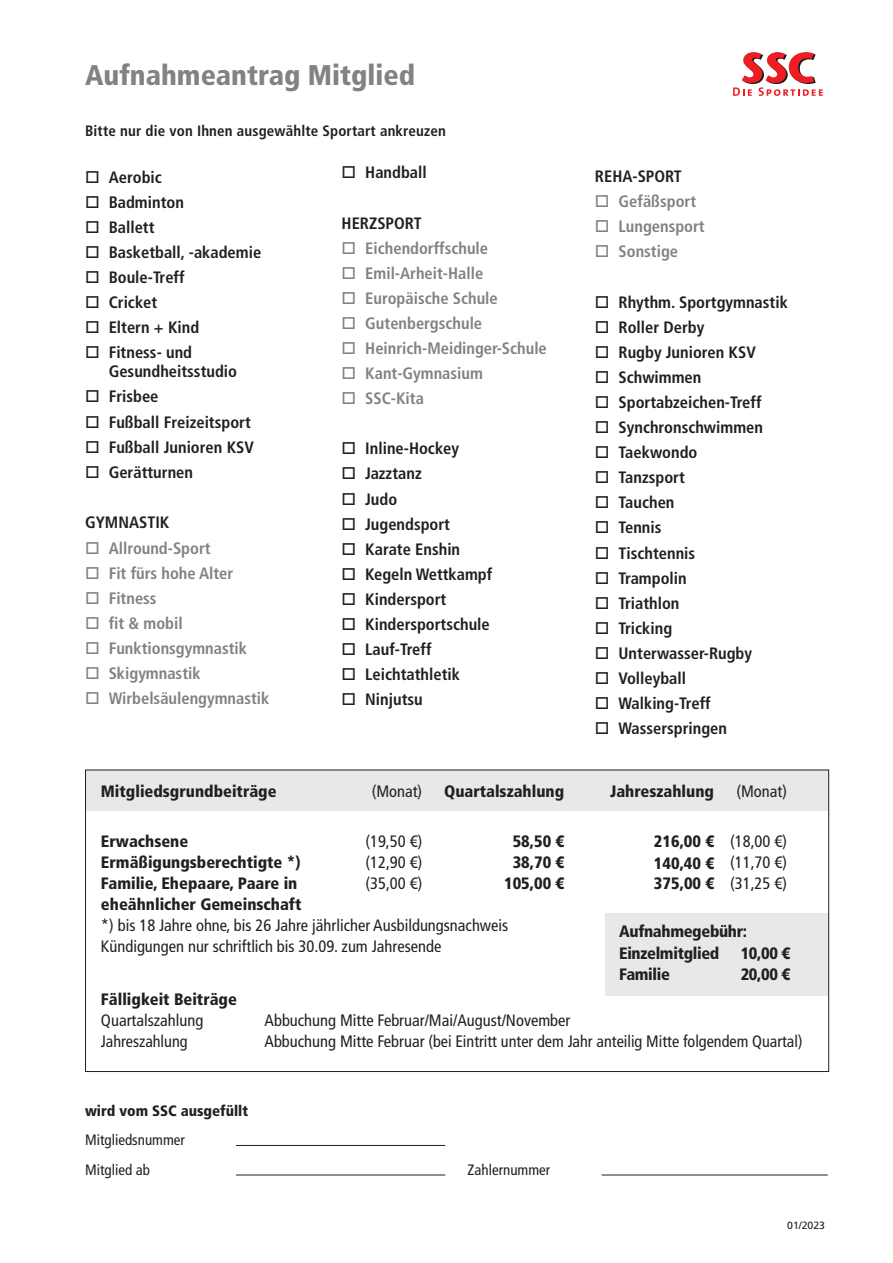
<style>
.page{position:relative;width:893px;height:1263px;background:#fff}
.page>*{position:absolute;margin:0;border:0;box-sizing:border-box;transform-origin:0 0}
.t1{font:900 condensed 28.5px "Frutiger LT";color:#808285}
.t2{font:700 condensed 16.5px/18.9px "Frutiger LT";color:#231f20}
.t3{font:condensed 16.5px/21px "Frutiger LT";color:#231f20}
.t4{font:700 condensed 16.5px "Frutiger LT";color:#808285}
.t5{font:900 condensed 16.5px "Frutiger LT";color:#231f20}
.t6{font:900 condensed 16.5px/21.8px "Frutiger LT";letter-spacing:-.02em;color:#231f20}
.t7{font:700 condensed 15px "Frutiger LT";letter-spacing:.01em;color:#231f20}
.t8{font:condensed 15px/29.5px "Frutiger LT";color:#231f20}
.t9{font:900 condensed 15px "Frutiger LT";color:#231f20}
.t10{font:10.5px "Frutiger LT";color:#231f20}
.s1{font-family:"Frutiger LT47 Light Cn";font-stretch:normal}
.s2{font-weight:900}
</style>
<div class="page">
<div style="left:85px;top:770px;width:743px;height:40px;background:#e6e9e8"></div>
<div style="left:605px;top:913px;width:223px;height:82px;background:#e6e9e8"></div>
<hr style="left:236px;top:1145px;width:209px;height:1px;background:#231f20">
<hr style="left:236px;top:1174px;width:209px;height:1px;background:#231f20">
<hr style="left:602px;top:1174px;width:226px;height:1px;background:#231f20">
<svg style="left:733px;top:52px;width:90px;height:44px"></svg>
<h1 class="t1" style="left:85px;top:58px;width:331px">Aufnahmeantrag Mitglied</h1>
<p class="t7" style="left:85px;top:122px;width:362px">Bitte nur die von Ihnen ausgewählte Sportart ankreuzen</p>
<p class="t2" style="left:85px;top:168px;width:78px">□ Aerobic</p>
<p class="t2" style="left:85px;top:193px;width:100px">□ <span class="s1">B</span>adminton</p>
<p class="t2" style="left:85px;top:218px;width:71px">□ Ballett</p>
<p class="t2" style="left:85px;top:243px;width:178px">□ Basketball, -akademie</p>
<p class="t2" style="left:85px;top:268px;width:101px">□ Boule-Treff</p>
<p class="t2" style="left:85px;top:293px;width:74px">□ Cricket</p>
<p class="t2" style="left:85px;top:318px;width:116px">□ Eltern + Kind</p>
<p class="t2" style="left:109px;top:343px;width:130px;text-indent:-24px">□ Fitness- und<br>Gesundheitsstudio</p>
<p class="t2" style="left:85px;top:387px;width:75px">□ Frisbee</p>
<p class="t2" style="left:85px;top:412px;width:167px">□ Fußball Freizeitsport</p>
<p class="t2" style="left:85px;top:437px;width:170px">□ Fußball Junioren KSV</p>
<p class="t2" style="left:85px;top:462px;width:110px">□ Gerätturnen</p>
<p class="t2" style="left:85px;top:513px;width:86px">GYMNASTIK</p>
<p class="t4" style="left:85px;top:538px;width:127px">□ Allround-Sport</p>
<p class="t4" style="left:85px;top:563px;width:150px">□ Fit fürs hohe Alter</p>
<p class="t4" style="left:85px;top:588px;width:73px">□ Fitness</p>
<p class="t4" style="left:85px;top:613px;width:99px">□ fit &amp; mobil</p>
<p class="t4" style="left:85px;top:638px;width:164px">□ Funktionsgymnastik</p>
<p class="t4" style="left:85px;top:663px;width:117px">□ Skigymnastik</p>
<p class="t4" style="left:85px;top:688px;width:186px">□ Wirbelsäulengymnastik</p>
<p class="t2" style="left:342px;top:163px;width:87px">□ Handball</p>
<p class="t2" style="left:342px;top:213px;width:81px">HERZSPORT</p>
<p class="t4" style="left:342px;top:238px;width:148px">□ Eichendorffschule</p>
<p class="t4" style="left:342px;top:263px;width:143px">□ Emil-Arheit-Halle</p>
<p class="t4" style="left:342px;top:288px;width:158px">□ Europäische Schule</p>
<p class="t4" style="left:342px;top:313px;width:142px">□ Gutenbergschule</p>
<p class="t4" style="left:342px;top:338px;width:207px">□ Heinrich-Meidinger-Schule</p>
<p class="t4" style="left:342px;top:364px;width:143px">□ Kant-Gymnasium</p>
<p class="t4" style="left:342px;top:389px;width:84px">□ SSC-Kita</p>
<p class="t2" style="left:342px;top:439px;width:119px">□ Inline-Hockey</p>
<p class="t2" style="left:342px;top:464px;width:82px">□ Jazztanz</p>
<p class="t2" style="left:342px;top:489px;width:57px">□ Judo</p>
<p class="t2" style="left:342px;top:514px;width:110px">□ Jugendsport</p>
<p class="t2" style="left:342px;top:540px;width:120px">□ Karate Enshin</p>
<p class="t2" style="left:342px;top:565px;width:152px">□ Kegeln Wettkampf</p>
<p class="t2" style="left:342px;top:590px;width:106px">□ Kindersport</p>
<p class="t2" style="left:342px;top:615px;width:150px">□ Kindersportschule</p>
<p class="t2" style="left:342px;top:640px;width:91px">□ Lauf-Treff</p>
<p class="t2" style="left:342px;top:665px;width:120px">□ Leichtathletik</p>
<p class="t2" style="left:342px;top:690px;width:83px">□ Ninjutsu</p>
<p class="t2" style="left:595px;top:167px;width:88px">REHA-SPORT</p>
<p class="t4" style="left:595px;top:192px;width:103px">□ Gefäßsport</p>
<p class="t4" style="left:595px;top:217px;width:111px">□ Lungensport</p>
<p class="t4" style="left:595px;top:242px;width:85px">□ Sonstige</p>
<p class="t2" style="left:595px;top:292px;width:194px">□ Rhythm. Sportgymnastik</p>
<p class="t2" style="left:595px;top:318px;width:111px">□ Roller Derby</p>
<p class="t2" style="left:595px;top:343px;width:162px">□ Rugby Junioren KSV</p>
<p class="t2" style="left:595px;top:368px;width:108px">□ Schwimmen</p>
<p class="t2" style="left:595px;top:393px;width:168px">□ Sportabzeichen-Treff</p>
<p class="t2" style="left:595px;top:418px;width:170px">□ Synchronschwimmen</p>
<p class="t2" style="left:595px;top:443px;width:104px">□ Taekwondo</p>
<p class="t2" style="left:595px;top:468px;width:91px">□ Tanzsport</p>
<p class="t2" style="left:595px;top:493px;width:81px">□ Tauchen</p>
<p class="t2" style="left:595px;top:518px;width:68px">□ Tennis</p>
<p class="t2" style="left:595px;top:543px;width:102px">□ Tischtennis</p>
<p class="t2" style="left:595px;top:568px;width:93px">□ Trampolin</p>
<p class="t2" style="left:595px;top:593px;width:86px">□ Triathlon</p>
<p class="t2" style="left:595px;top:619px;width:79px">□ Tricking</p>
<p class="t2" style="left:595px;top:644px;width:159px">□ Unterwasser-Rugby</p>
<p class="t2" style="left:595px;top:669px;width:93px">□ Volleyball</p>
<p class="t2" style="left:595px;top:694px;width:117px">□ Walking-Treff</p>
<p class="t2" style="left:595px;top:719px;width:134px">□ Wasserspringen</p>
<p class="t5" style="left:101px;top:781px;width:177px">Mitgliedsgrundbeiträge</p>
<p class="t3" style="left:372px;top:781px;width:52px">(Monat)</p>
<p class="t5" style="left:444px;top:781px;width:122px">Quartalszahlung</p>
<p class="t5" style="left:610px;top:781px;width:105px">Jahreszahlung</p>
<p class="t3" style="left:736px;top:781px;width:52px">(Monat)</p>
<p class="t5" style="left:101px;top:831px;width:89px">Erwachsene</p>
<p class="t3" style="left:366px;top:831px;width:58px">(19,50 €)</p>
<p class="t5" style="left:513px;top:831px;width:53px">58,50 €</p>
<p class="t3" style="left:654px;top:831px;width:134px"><span class="s2">216,00 €</span> (18,00 €)</p>
<p class="t5" style="left:101px;top:852px;width:201px">Ermäßigungsberechtigte *)</p>
<p class="t3" style="left:366px;top:852px;width:58px">(12,90 €)</p>
<p class="t5" style="left:513px;top:852px;width:53px">38,70 €</p>
<p class="t3" style="left:730px;top:852px;width:58px">(11,70 €)</p>
<p class="t5" style="left:101px;top:873px;width:198px">Familie, Ehepaare, Paare in</p>
<p class="t3" style="left:366px;top:873px;width:58px">(35,00 €)</p>
<p class="t5" style="left:504px;top:873px;width:62px">105,00 €</p>
<p class="t3" style="left:654px;top:873px;width:134px"><span class="s2">375,00 €</span> (31,25 €)</p>
<p class="t5" style="left:101px;top:894px;width:202px">eheähnlicher Gemeinschaft</p>
<p class="t3" style="left:101px;top:915px;width:409px">*) bis 18 Jahre ohne, bis 26 Jahre jährlicher Ausbildungsnachweis<br>Kündigungen nur schriftlich bis 30.09. zum Jahresende</p>
<p class="t5" style="left:101px;top:989px;width:137px">Fälligkeit Beiträge</p>
<p class="t3" style="left:101px;top:1010px;width:104px">Quartalszahlung</p>
<p class="t3" style="left:265px;top:1010px;width:307px">Abbuchung Mitte Februar/Mai/August/November</p>
<p class="t3" style="left:101px;top:1031px;width:88px">Jahreszahlung</p>
<p class="t3" style="left:265px;top:1031px;width:539px">Abbuchung Mitte Februar (bei Eintritt unter dem Jahr anteilig Mitte folgendem Quartal)</p>
<p class="t6" style="left:619px;top:920px;width:130px">Aufnahmegebühr:<br>Einzelmitglied</p>
<p class="t5" style="left:741px;top:943px;width:51px">10,00 €</p>
<p class="t6" style="left:619px;top:963px;width:52px">Familie</p>
<p class="t5" style="left:741px;top:964px;width:51px">20,00 €</p>
<p class="t9" style="left:85px;top:1101px;width:165px">wird vom SSC ausgefüllt</p>
<p class="t8" style="left:85px;top:1125px;width:101px">Mitgliedsnummer<br>Mitglied ab</p>
<p class="t8" style="left:468px;top:1155px;width:84px">Zahlernummer</p>
<p class="t10" style="left:787px;top:1219px;width:39px">01/2023</p>
</div>
